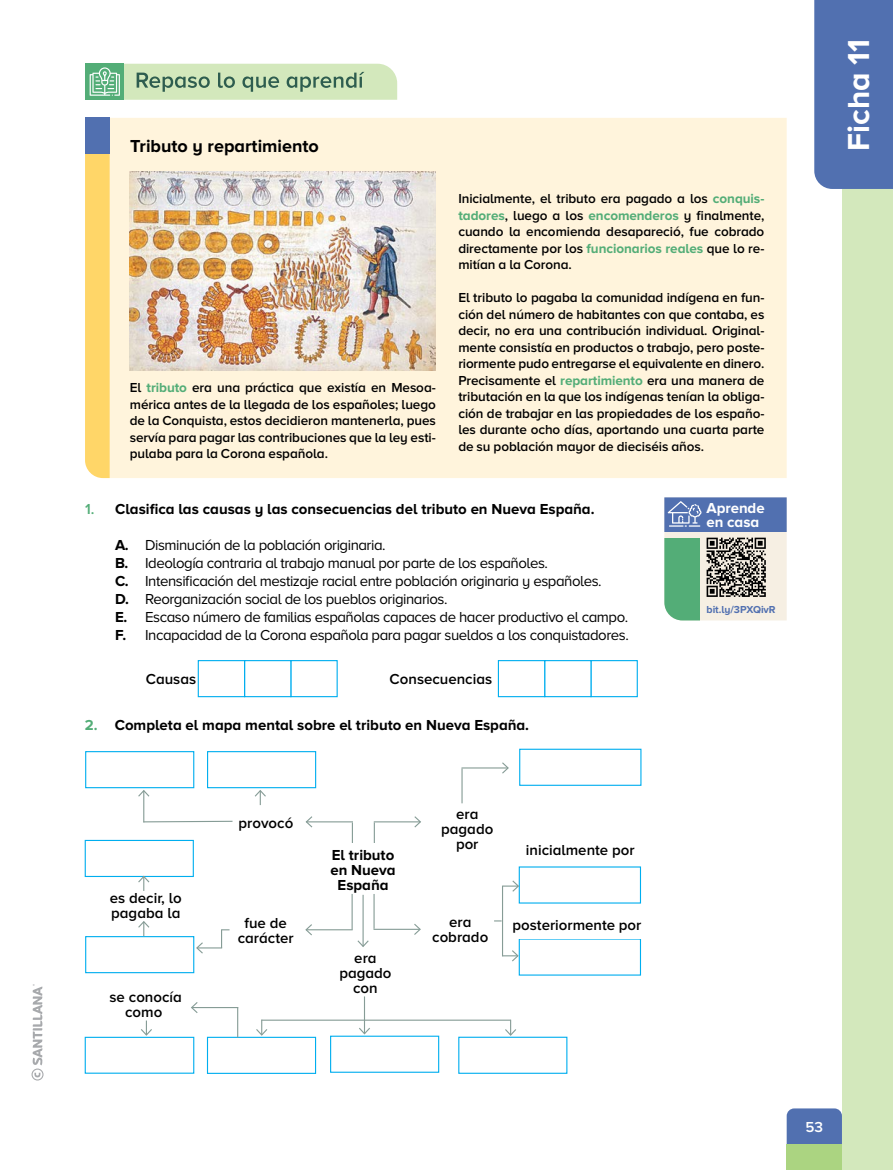
<style>
.page{position:relative;width:893px;height:1170px;background:#fff}
.page>*{position:absolute;margin:0;border:0;box-sizing:border-box;transform-origin:0 0}
.t1{font:700 31.5px "Proxima Nova A";color:#fff}
.t2{font:700 18px "Proxima Nova A";color:#000}
.t3{font:15px/18px "Proxima Nova A";letter-spacing:-.03em;color:#000}
.t4{font:600 15px/15px "Proxima Nova A";color:#000;text-align:center}
.t5{font:700 15px/15px "Proxima Nova A";color:#000;text-align:center}
.t6{font:700 15px/13.5px "Proxima Nova A";letter-spacing:-.005em;color:#fff}
.t7{font:600 15px "Proxima Nova A";color:#fff}
.t8{font:600 13.5px/16.5px "Proxima Nova A";letter-spacing:-.005em;color:#000;text-align:justify}
.t9{font:700 10.5px "Proxima Nova A";letter-spacing:-.005em;color:#5170b0}
.s1{font-weight:700;color:#53ad77}
.s2{font-weight:600;color:#53ad77}
.s3{font-weight:700}
.s4{color:#53ad77}
</style>
<div class="page">
<div style="left:842px;top:0;width:51px;height:1169px;background:#d3e8bc"></div>
<div style="left:787px;top:1108px;width:55px;height:36px;background:#5170b0"></div>
<div style="left:787px;top:1144px;width:55px;height:25px;background:#abd481"></div>
<div style="left:814px;top:0;width:79px;height:189px;background:#5170b0"></div>
<hr style="left:374px;top:822px;width:1px;height:35px;background:#869c96">
<hr style="left:374px;top:821px;width:46px;height:1px;background:#869c96">
<svg style="left:413px;top:816px;width:8px;height:12px"></svg>
<hr style="left:352px;top:822px;width:1px;height:35px;background:#869c96">
<hr style="left:306px;top:821px;width:47px;height:1px;background:#869c96">
<svg style="left:305px;top:816px;width:9px;height:12px"></svg>
<svg style="left:85px;top:64px;width:312px;height:36px;background:#b6d4ac"></svg>
<div style="left:519px;top:748px;width:122px;height:37px;background:#fff;border:1px solid #00aeef"></div>
<div style="left:458px;top:1036px;width:109px;height:37px;background:#fff;border:1px solid #00aeef"></div>
<div style="left:330px;top:1035px;width:109px;height:37px;background:#fff;border:1px solid #00aeef"></div>
<div style="left:207px;top:1036px;width:109px;height:37px;background:#fff;border:1px solid #00aeef"></div>
<div style="left:85px;top:936px;width:109px;height:37px;background:#fff;border:1px solid #00aeef"></div>
<div style="left:85px;top:839px;width:109px;height:38px;background:#fff;border:1px solid #00aeef"></div>
<div style="left:207px;top:751px;width:109px;height:37px;background:#fff;border:1px solid #00aeef"></div>
<div style="left:85px;top:751px;width:109px;height:37px;background:#fff;border:1px solid #00aeef"></div>
<div style="left:85px;top:1036px;width:109px;height:37px;background:#fff;border:1px solid #00aeef"></div>
<div style="left:316px;top:843px;width:94px;height:52px;background:#fff"></div>
<div style="left:290px;top:660px;width:48px;height:37px;background:#fff;border:1px solid #00aeef"></div>
<div style="left:244px;top:660px;width:47px;height:37px;background:#fff;border:1px solid #00aeef"></div>
<div style="left:198px;top:660px;width:47px;height:37px;background:#fff;border:1px solid #00aeef"></div>
<div style="left:590px;top:660px;width:48px;height:37px;background:#fff;border:1px solid #00aeef"></div>
<div style="left:544px;top:660px;width:47px;height:37px;background:#fff;border:1px solid #00aeef"></div>
<div style="left:498px;top:660px;width:47px;height:37px;background:#fff;border:1px solid #00aeef"></div>
<hr style="left:461px;top:768px;width:2px;height:35px;background:#869c96">
<hr style="left:502px;top:885px;width:1px;height:71px;background:#869c96">
<hr style="left:262px;top:1019px;width:249px;height:1px;background:#869c96">
<hr style="left:461px;top:767px;width:47px;height:1px;background:#869c96">
<svg style="left:501px;top:762px;width:8px;height:12px"></svg>
<svg style="left:503px;top:879px;width:17px;height:13px"></svg>
<svg style="left:504px;top:1019px;width:12px;height:17px"></svg>
<svg style="left:502px;top:948px;width:18px;height:14px"></svg>
<svg style="left:256px;top:1019px;width:13px;height:17px"></svg>
<hr style="left:364px;top:996px;width:1px;height:37px;background:#869c96">
<svg style="left:359px;top:1028px;width:11px;height:7px"></svg>
<svg style="left:141px;top:1020px;width:11px;height:16px"></svg>
<svg style="left:138px;top:921px;width:12px;height:15px"></svg>
<svg style="left:255px;top:790px;width:11px;height:15px"></svg>
<svg style="left:137px;top:875px;width:14px;height:15px"></svg>
<hr style="left:373px;top:893px;width:2px;height:35px;background:#869c96">
<hr style="left:373px;top:928px;width:47px;height:1px;background:#869c96">
<svg style="left:413px;top:924px;width:8px;height:11px"></svg>
<hr style="left:237px;top:1007px;width:1px;height:30px;background:#869c96">
<hr style="left:192px;top:1006px;width:46px;height:2px;background:#869c96">
<svg style="left:191px;top:1002px;width:8px;height:11px"></svg>
<hr style="left:352px;top:893px;width:1px;height:36px;background:#869c96">
<hr style="left:306px;top:929px;width:47px;height:1px;background:#869c96">
<svg style="left:305px;top:924px;width:8px;height:12px"></svg>
<svg style="left:143px;top:820px;width:90px;height:3px"></svg>
<hr style="left:143px;top:790px;width:1px;height:32px;background:#869c96">
<svg style="left:138px;top:790px;width:12px;height:7px"></svg>
<svg style="left:196px;top:929px;width:34px;height:25px"></svg>
<hr style="left:363px;top:894px;width:1px;height:52px;background:#869c96">
<svg style="left:357px;top:939px;width:12px;height:8px"></svg>
<div style="left:110px;top:118px;width:677px;height:360px;background:#fff4dc"></div>
<div style="left:85px;top:154px;width:25px;height:324px;background:#ffd668"></div>
<div style="left:85px;top:118px;width:25px;height:36px;background:#5170b0"></div>
<img style="left:130px;top:172px;width:306px;height:198px">
<svg style="left:664px;top:497px;width:123px;height:123px;background:#91a7a9"></svg>
<svg style="left:32px;top:984px;width:12px;height:96px"></svg>
<h2 class="t2" style="left:130px;top:136px;width:190px">Tributo y repartimiento</h2>
<p class="t8" style="left:130px;top:379px;width:308px">El <span class="s1">tributo</span> era una práctica que existía en Mesoa&shy;mérica antes de la llegada de los españoles; luego de la Conquista, estos decidieron mantenerla, pues servía para pagar las contribuciones que la ley esti&shy;pulaba para la Corona española.</p>
<p class="t8" style="left:458px;top:190px;width:308px">Inicialmente, el tributo era pagado a los <span class="s1">conquis&shy;tadores</span>, luego a los <span class="s1">encomenderos</span> y finalmente, cuando la encomienda desapareció, fue cobrado directamente por los <span class="s1">funcionarios reales</span> que lo re&shy;mitían a la Corona.</p>
<p class="t8" style="left:458px;top:289px;width:308px">El tributo lo pagaba la comunidad indígena en fun&shy;ción del número de habitantes con que contaba, es decir, no era una contribución individual. Original&shy;mente consistía en productos o trabajo, pero poste&shy;riormente pudo entregarse el equivalente en dinero.<br>Precisamente el <span class="s1">repartimiento</span> era una manera de tributación en la que los indígenas tenían la obliga&shy;ción de trabajar en las propiedades de los españo&shy;les durante ocho días, aportando una cuarta parte de su población mayor de dieciséis años.</p>
<p class="t5" style="left:85px;top:501px;width:511px"><span class="s2">1.</span> Clasifica las causas y las consecuencias del tributo en Nueva España.</p>
<p class="t3" style="left:115px;top:536px;width:515px"><span class="s3">A.</span> Disminución de la población originaria.<br><span class="s3">B.</span> Ideología contraria al trabajo manual por parte de los españoles.<br><span class="s3">C.</span> Intensificación del mestizaje racial entre población originaria y españoles.<br><span class="s3">D.</span> Reorganización social de los pueblos originarios.<br><span class="s3">E.</span> Escaso número de familias españolas capaces de hacer productivo el campo.<br><span class="s3">F.</span> Incapacidad de la Corona española para pagar sueldos a los conquistadores.</p>
<p class="t4" style="left:146px;top:671px;width:52px">Causas</p>
<p class="t4" style="left:390px;top:671px;width:104px">Consecuencias</p>
<p class="t5" style="left:85px;top:717px;width:446px"><span class="s4">2.</span> Completa el mapa mental sobre el tributo en Nueva España.</p>
<p class="t4" style="left:110px;top:889px;width:73px;text-align:left">es decir, lo pagaba la</p>
<p class="t4" style="left:110px;top:988px;width:74px">se conocía como</p>
<p class="t4" style="left:239px;top:815px;width:56px">provocó</p>
<p class="t4" style="left:238px;top:915px;width:57px">fue de carácter</p>
<p class="t5" style="left:330px;top:847px;width:67px">El tributo en Nueva<br>España</p>
<p class="t4" style="left:339px;top:950px;width:54px">era pagado con</p>
<p class="t4" style="left:441px;top:805px;width:54px">era pagado por</p>
<p class="t4" style="left:526px;top:842px;width:110px">inicialmente por</p>
<p class="t4" style="left:432px;top:914px;width:58px">era cobrado</p>
<p class="t4" style="left:512px;top:917px;width:130px">posteriormente por</p>
<p class="t6" style="left:707px;top:501px;width:60px">Aprende en casa</p>
<p class="t9" style="left:707px;top:603px;width:71px">bit.ly/3PXQivR</p>
<h1 class="t1" style="left:841px;top:151px;width:114px;rotate:-90deg">Ficha 11</h1>
<p class="t7" style="left:805px;top:1118px;width:19px">53</p>
</div>
